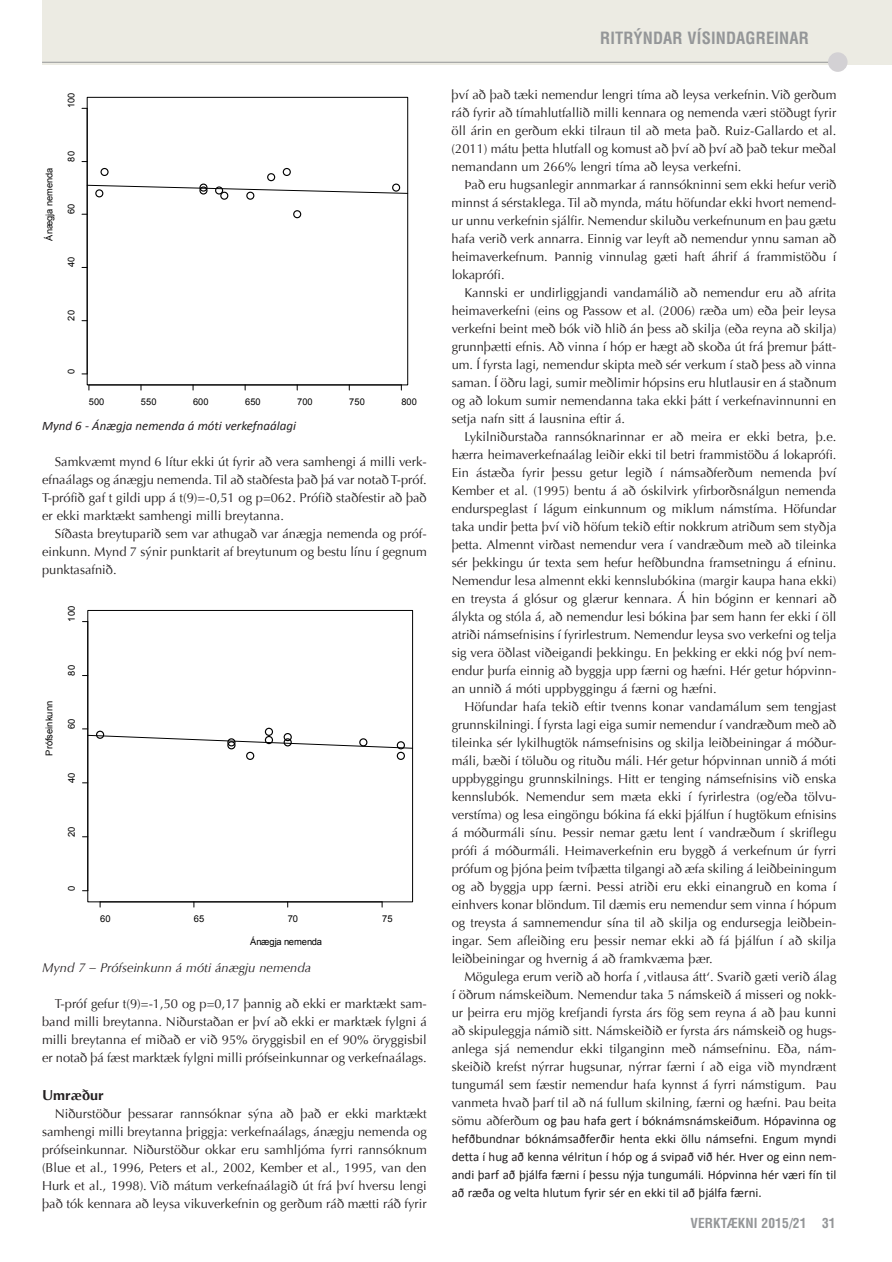
<style>
.page{position:relative;width:892px;height:1262px;background:#fff}
.page>*{position:absolute;margin:0;border:0;box-sizing:border-box;transform-origin:0 0}
.t1{font:700 condensed 16.5px "Helvetica LT Std";letter-spacing:.01em;color:#949698}
.t2{font:700 14.4px "Optima";color:#231f20}
.t3{font:700 condensed 13.5px "Helvetica LT Std";letter-spacing:.01em;color:#949698}
.t4{font:12.9px/18px "Optima";color:#231f20;text-align:justify}
.t5{font:12.9px/18px "Calibri";color:#231f20;text-align:justify}
.t6{font:italic 12.9px "Calibri";color:#231f20}
.t7{font:italic 12.9px "Optima";color:#231f20}
.t8{font:9.45px "Arial";letter-spacing:.005em;color:#000}
.t9{font:9.45px "Arial";letter-spacing:-.015em;color:#000}
.t10{font:9.3px "Arial";letter-spacing:.005em;color:#000}
.s1{font-family:"Optima"}
</style>
<div class="page">
<div style="left:42px;top:0;width:850px;height:65px;background:#ecebe3"></div>
<hr style="left:42px;top:62px;width:796px;height:1px;background:#949698">
<div style="left:828px;top:52px;width:20px;height:20px;background:#d3d1d4;border-radius:50%"></div>
<div style="left:392px;top:184px;width:8px;height:8px;border:1px solid #000;border-radius:50%"></div>
<div style="left:293px;top:210px;width:8px;height:8px;border:1px solid #000;border-radius:50%"></div>
<div style="left:246px;top:192px;width:8px;height:8px;border:1px solid #000;border-radius:50%"></div>
<div style="left:199px;top:184px;width:9px;height:8px;border:1px solid #000;border-radius:50%"></div>
<div style="left:199px;top:186px;width:9px;height:9px;border:1px solid #000;border-radius:50%"></div>
<div style="left:100px;top:168px;width:9px;height:8px;border:1px solid #000;border-radius:50%"></div>
<div style="left:95px;top:189px;width:8px;height:8px;border:1px solid #000;border-radius:50%"></div>
<div style="left:267px;top:173px;width:8px;height:8px;border:1px solid #000;border-radius:50%"></div>
<div style="left:283px;top:168px;width:8px;height:8px;border:1px solid #000;border-radius:50%"></div>
<div style="left:215px;top:186px;width:8px;height:9px;border:1px solid #000;border-radius:50%"></div>
<div style="left:220px;top:192px;width:8px;height:8px;border:1px solid #000;border-radius:50%"></div>
<hr style="left:89px;top:385px;width:312px;height:1px;background:#000">
<div style="left:87px;top:97px;width:321px;height:288px;border:1px solid #000"></div>
<svg style="left:87px;top:185px;width:321px;height:9px"></svg>
<div style="left:265px;top:728px;width:8px;height:8px;border:1px solid #000;border-radius:50%"></div>
<div style="left:397px;top:752px;width:8px;height:8px;border:1px solid #000;border-radius:50%"></div>
<div style="left:246px;top:752px;width:8px;height:8px;border:1px solid #000;border-radius:50%"></div>
<hr style="left:100px;top:902px;width:282px;height:1px;background:#000">
<div style="left:87px;top:610px;width:326px;height:292px;border:1px solid #000"></div>
<svg style="left:83px;top:729px;width:330px;height:20px"></svg>
<p class="t10" style="left:65px;top:108px;width:17px;rotate:-90deg">100</p>
<p class="t10" style="left:43px;top:241px;width:75px;rotate:-90deg">Ánægja nemenda</p>
<p class="t10" style="left:65px;top:162px;width:12px;rotate:-90deg">80</p>
<p class="t10" style="left:65px;top:214px;width:12px;rotate:-90deg">60</p>
<p class="t10" style="left:65px;top:267px;width:12px;rotate:-90deg">40</p>
<p class="t10" style="left:65px;top:321px;width:12px;rotate:-90deg">20</p>
<p class="t10" style="left:65px;top:374px;width:7px;rotate:-90deg">0</p>
<p class="t10" style="left:89px;top:396px;width:17px">500</p>
<p class="t10" style="left:141px;top:396px;width:17px">550</p>
<p class="t10" style="left:193px;top:396px;width:17px">600</p>
<p class="t10" style="left:245px;top:396px;width:17px">650</p>
<p class="t10" style="left:297px;top:396px;width:17px">700</p>
<p class="t10" style="left:349px;top:396px;width:17px">750</p>
<p class="t10" style="left:401px;top:396px;width:17px">800</p>
<p class="t6" style="left:42px;top:417px;width:255px">Mynd 6 - Ánægja nemenda á móti verkefnaálagi</p>
<p class="t4" style="left:42px;top:453px;width:386px;text-indent:13px">Samkvæmt mynd 6 lítur ekki út fyrir að vera samhengi á milli verk&shy;efnaálags og ánægju nemenda. Til að staðfesta það þá var notað T-próf.<br>T-prófið gaf t gildi upp á t(9)=-0,51 og p=062. Prófið staðfestir að það er ekki marktækt samhengi milli breytanna.</p>
<p class="t4" style="left:42px;top:525px;width:386px;text-indent:13px">Síðasta breytuparið sem var athugað var ánægja nemenda og próf&shy;einkunn. Mynd 7 sýnir punktarit af breytunum og bestu línu í gegnum punktasafnið.</p>
<p class="t10" style="left:247px;top:418px;width:55px">Verkefnaálag</p>
<p class="t8" style="left:65px;top:622px;width:17px;rotate:-90deg">100</p>
<p class="t8" style="left:43px;top:756px;width:57px;rotate:-90deg">Prófseinkunn</p>
<p class="t8" style="left:65px;top:675px;width:12px;rotate:-90deg">80</p>
<p class="t8" style="left:65px;top:729px;width:12px;rotate:-90deg">60</p>
<p class="t8" style="left:65px;top:783px;width:12px;rotate:-90deg">40</p>
<p class="t8" style="left:65px;top:837px;width:12px;rotate:-90deg">20</p>
<p class="t8" style="left:65px;top:891px;width:7px;rotate:-90deg">0</p>
<p class="t8" style="left:100px;top:913px;width:12px">60</p>
<p class="t8" style="left:194px;top:913px;width:12px">65</p>
<p class="t8" style="left:288px;top:913px;width:12px">70</p>
<p class="t8" style="left:382px;top:913px;width:12px">75</p>
<p class="t9" style="left:250px;top:936px;width:74px">Ánægja nemenda</p>
<p class="t7" style="left:42px;top:960px;width:271px">Mynd 7 – Prófseinkunn á móti ánægju nemenda</p>
<p class="t4" style="left:42px;top:995px;width:386px;text-indent:13px">T-próf gefur t(9)=-1,50 og p=0,17 þannig að ekki er marktækt sam&shy;band milli breytanna. Niðurstaðan er því að ekki er marktæk fylgni á milli breytanna ef miðað er við 95% öryggisbil en ef 90% öryggisbil er notað þá fæst marktæk fylgni milli prófseinkunnar og verkefnaálags.</p>
<p class="t2" style="left:42px;top:1087px;width:63px">Umræður</p>
<p class="t4" style="left:42px;top:1105px;width:386px;text-indent:13px">Niðurstöður þessarar rannsóknar sýna að það er ekki marktækt samhengi milli breytanna þriggja: verkefnaálags, ánægju nemenda og prófseinkunnar. Niðurstöður okkar eru samhljóma fyrri rannsóknum (Blue et al., 1996, Peters et al., 2002, Kember et al., 1995, van den Hurk et al., 1998). Við mátum verkefnaálagið út frá því hversu lengi það tók kennara að leysa vikuverkefnin og gerðum ráð mætti ráð fyrir</p>
<p class="t1" style="left:600px;top:28px;width:210px">RITRÝNDAR VÍSINDAGREINAR</p>
<p class="t4" style="left:452px;top:85px;width:386px">því að það tæki nemendur lengri tíma að leysa verkefnin. Við gerðum ráð fyrir að tímahlutfallið milli kennara og nemenda væri stöðugt fyrir öll árin en gerðum ekki tilraun til að meta það. Ruiz-Gallardo et al. (2011) mátu þetta hlutfall og komust að því að því að það tekur meðal nemandann um 266% lengri tíma að leysa verkefni.</p>
<p class="t4" style="left:452px;top:175px;width:386px;text-indent:13px">Það eru hugsanlegir annmarkar á rannsókninni sem ekki hefur verið minnst á sérstaklega. Til að mynda, mátu höfundar ekki hvort nemend&shy;ur unnu verkefnin sjálfir. Nemendur skiluðu verkefnunum en þau gætu hafa verið verk annarra. Einnig var leyft að nemendur ynnu saman að heimaverkefnum. Þannig vinnulag gæti haft áhrif á frammistöðu í lokaprófi.</p>
<p class="t4" style="left:452px;top:283px;width:386px;text-indent:13px">Kannski er undirliggjandi vandamálið að nemendur eru að afrita heimaverkefni (eins og Passow et al. (2006) ræða um) eða þeir leysa verkefni beint með bók við hlið án þess að skilja (eða reyna að skilja) grunnþætti efnis. Að vinna í hóp er hægt að skoða út frá þremur þátt&shy;um. Í fyrsta lagi, nemendur skipta með sér verkum í stað þess að vinna saman. Í öðru lagi, sumir meðlimir hópsins eru hlutlausir en á staðnum og að lokum sumir nemendanna taka ekki þátt í verkefnavinnunni en setja nafn sitt á lausnina eftir á.</p>
<p class="t4" style="left:452px;top:427px;width:386px;text-indent:13px">Lykilniðurstaða rannsóknarinnar er að meira er ekki betra, þ.e. hærra heimaverkefnaálag leiðir ekki til betri frammistöðu á lokaprófi.<br>Ein ástæða fyrir þessu getur legið í námsaðferðum nemenda því Kember et al. (1995) bentu á að óskilvirk yfirborðsnálgun nemenda endurspeglast í lágum einkunnum og miklum námstíma. Höfundar taka undir þetta því við höfum tekið eftir nokkrum atriðum sem styðja þetta. Almennt virðast nemendur vera í vandræðum með að tileinka sér þekkingu úr texta sem hefur hefðbundna framsetningu á efninu.<br>Nemendur lesa almennt ekki kennslubókina (margir kaupa hana ekki) en treysta á glósur og glærur kennara. Á hin bóginn er kennari að álykta og stóla á, að nemendur lesi bókina þar sem hann fer ekki í öll atriði námsefnisins í fyrirlestrum. Nemendur leysa svo verkefni og telja sig vera öðlast viðeigandi þekkingu. En þekking er ekki nóg því nem&shy;endur þurfa einnig að byggja upp færni og hæfni. Hér getur hópvinn&shy;an unnið á móti uppbyggingu á færni og hæfni.</p>
<p class="t4" style="left:452px;top:697px;width:386px;text-indent:13px">Höfundar hafa tekið eftir tvenns konar vandamálum sem tengjast grunnskilningi. Í fyrsta lagi eiga sumir nemendur í vandræðum með að tileinka sér lykilhugtök námsefnisins og skilja leiðbeiningar á móður&shy;máli, bæði í töluðu og rituðu máli. Hér getur hópvinnan unnið á móti uppbyggingu grunnskilnings. Hitt er tenging námsefnisins við enska kennslubók. Nemendur sem mæta ekki í fyrirlestra (og/eða tölvu&shy;verstíma) og lesa eingöngu bókina fá ekki þjálfun í hugtökum efnisins á móðurmáli sínu. Þessir nemar gætu lent í vandræðum í skriflegu prófi á móðurmáli. Heimaverkefnin eru byggð á verkefnum úr fyrri prófum og þjóna þeim tvíþætta tilgangi að æfa skiling á leiðbeiningum og að byggja upp færni. Þessi atriði eru ekki einangruð en koma í einhvers konar blöndum. Til dæmis eru nemendur sem vinna í hópum og treysta á samnemendur sína til að skilja og endursegja leiðbein&shy;ingar. Sem afleiðing eru þessir nemar ekki að fá þjálfun í að skilja leiðbeiningar og hvernig á að framkvæma þær.</p>
<p class="t4" style="left:452px;top:967px;width:386px;text-indent:13px">Mögulega erum verið að horfa í ‚vitlausa átt‘. Svarið gæti verið álag í öðrum námskeiðum. Nemendur taka 5 námskeið á misseri og nokk&shy;ur þeirra eru mjög krefjandi fyrsta árs fög sem reyna á að þau kunni að skipuleggja námið sitt. Námskeiðið er fyrsta árs námskeið og hugs&shy;anlega sjá nemendur ekki tilganginn með námsefninu. Eða, nám&shy;skeiðið krefst nýrrar hugsunar, nýrrar færni í að eiga við myndrænt tungumál sem fæstir nemendur hafa kynnst á fyrri námstigum. Þau vanmeta hvað þarf til að ná fullum skilning, færni og hæfni. Þau beita</p>
<p class="t5" style="left:452px;top:1111px;width:386px"><span class="s1">sömu aðferðum</span> og þau hafa gert í bóknámsnámskeiðum. Hópavinna og hefðbundnar bóknámsaðferðir henta ekki öllu námsefni. Engum myndi detta í hug að kenna vélritun í hóp og á svipað við hér. Hver og einn nem&shy;andi þarf að þjálfa færni í þessu nýja tungumáli. Hópvinna hér væri fín til að ræða og velta hlutum fyrir sér en ekki til að þjálfa færni.</p>
<p class="t3" style="left:690px;top:1215px;width:9px">VERKTÆKNI</p>
<p class="t3" style="left:762px;top:1215px;width:76px">2015/21 31</p>
</div>
